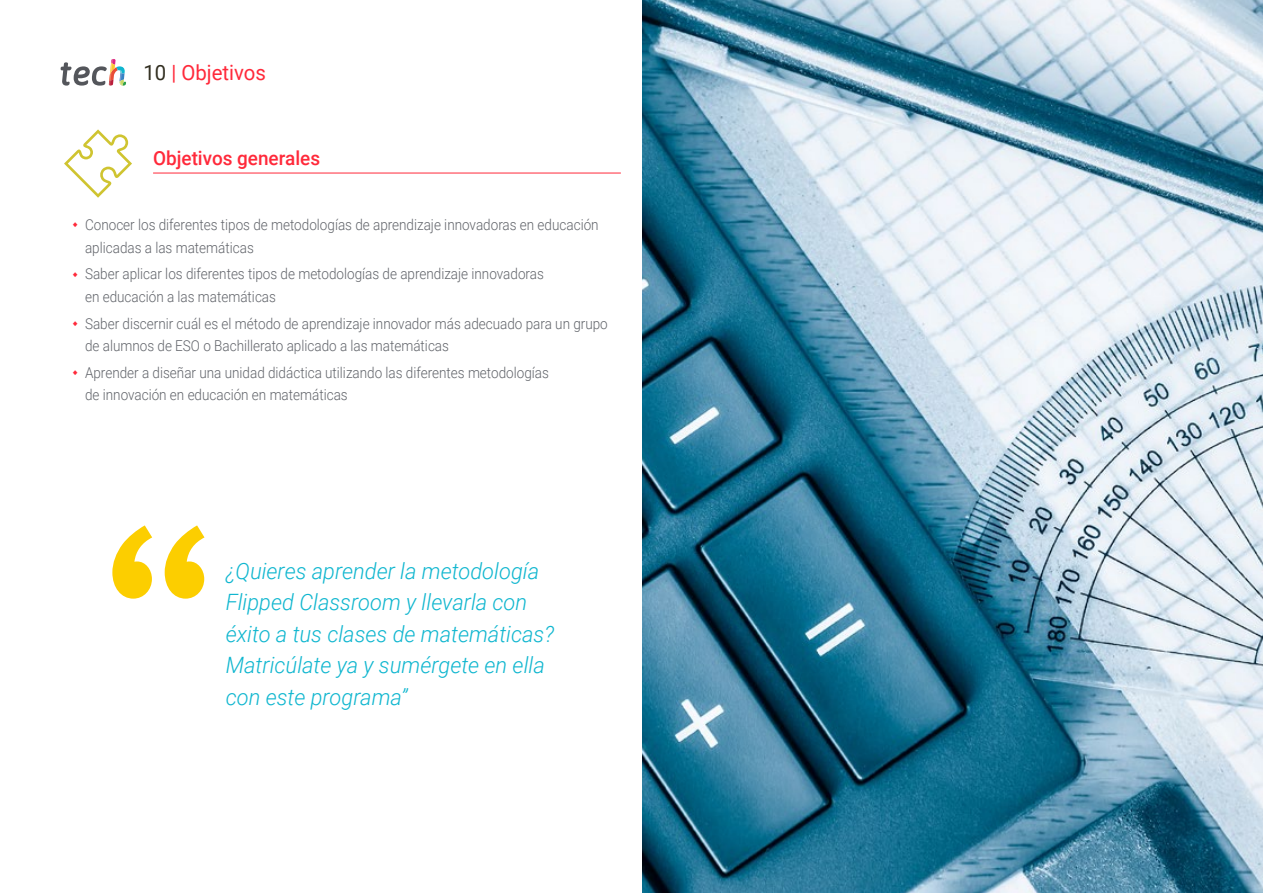
<style>
.page{position:relative;width:1263px;height:893px;background:#fff}
.page>*{position:absolute;margin:0;border:0;box-sizing:border-box;transform-origin:0 0}
.t1{font:italic 300 22.5px/31.5px "Roboto";color:#0fb6cf}
.t2{font:21px "Roboto";color:#ff293a}
.t3{font:500 19.5px "Roboto";color:#ff293a}
.t4{font:300 15px/22.5px "Roboto";color:#61646a;scale:.9 1}
.s1{color:#312e20}
</style>
<div class="page">
<hr style="left:153px;top:173px;width:468px;height:1px;background:#ff293a">
<svg style="left:64px;top:129px;width:68px;height:69px"></svg>
<img style="left:642px;top:0;width:621px;height:893px">
<svg style="left:112px;top:525px;width:92px;height:74px"></svg>
<svg style="left:61px;top:59px;width:65px;height:27px"></svg>
<h2 class="t2" style="left:144px;top:57px;width:124px"><span class="s1">10</span> | Objetivos</h2>
<h3 class="t3" style="left:153px;top:144px;width:169px">Objetivos generales</h3>
<p class="t4" style="left:85px;top:213px;width:572px">Conocer los diferentes tipos de metodologías de aprendizaje innovadoras en educación aplicadas a las matemáticas</p>
<p class="t4" style="left:85px;top:262px;width:511px">Saber aplicar los diferentes tipos de metodologías de aprendizaje innovadoras en educación a las matemáticas</p>
<p class="t4" style="left:85px;top:311px;width:582px">Saber discernir cuál es el método de aprendizaje innovador más adecuado para un grupo de alumnos de ESO o Bachillerato aplicado a las matemáticas</p>
<p class="t4" style="left:85px;top:361px;width:517px">Aprender a diseñar una unidad didáctica utilizando las diferentes metodologías de innovación en educación en matemáticas</p>
<h1 class="t1" style="left:226px;top:554px;width:330px">¿Quieres aprender la metodología<br>Flipped Classroom y llevarla con éxito a tus clases de matemáticas?<br>Matricúlate ya y sumérgete en ella con este programa”</h1>
</div>
